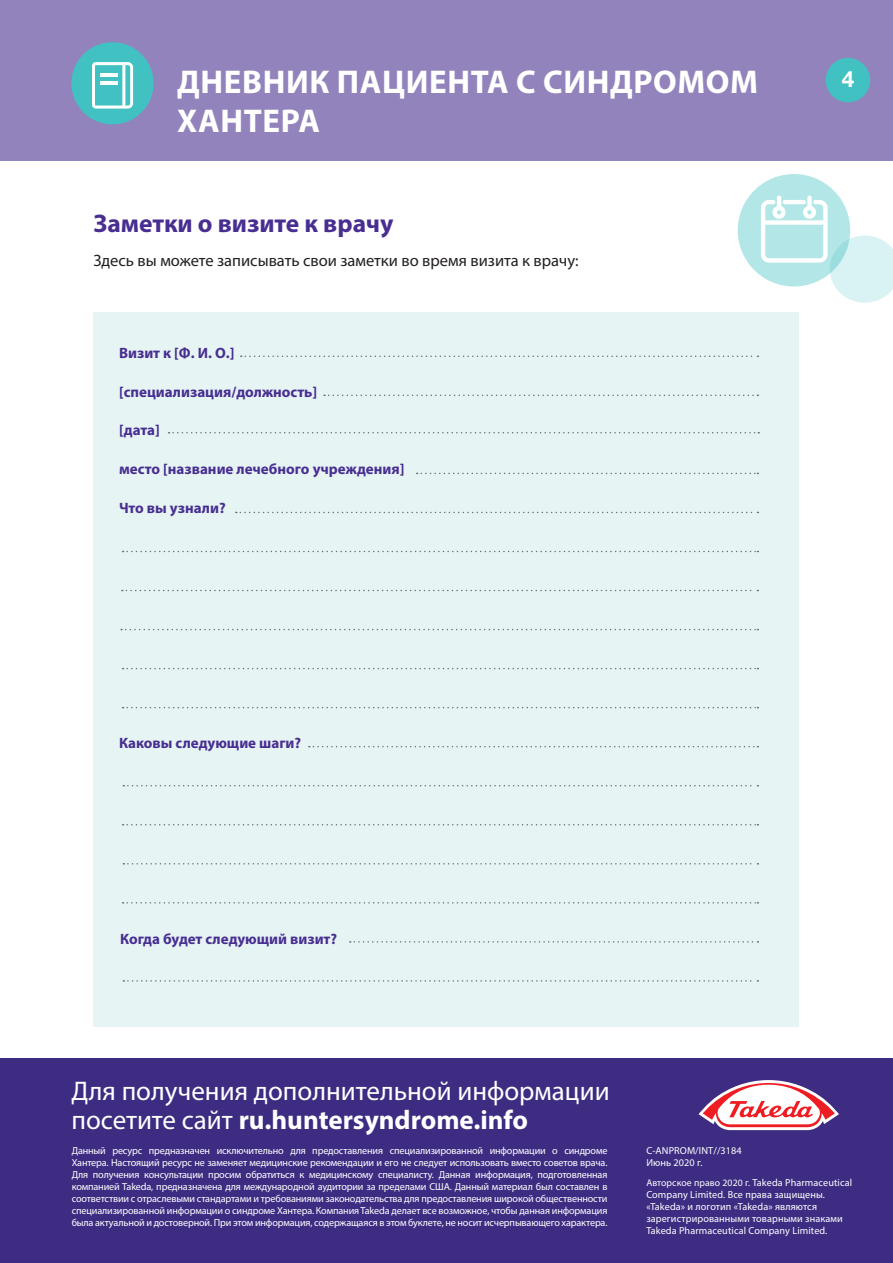
<style>
.page{position:relative;width:893px;height:1263px;background:#fff}
.page>*{position:absolute;margin:0;border:0;box-sizing:border-box;transform-origin:0 0}
.t1{font:700 33px/39.6px "Myriad Pro";letter-spacing:.02em;color:#fff}
.t2{font:27px/28.5px "Myriad Pro";color:#fff}
.heading{font:700 25.5px "Myriad Pro";color:#482e91}
.t3{font:700 22.5px "Helvetica Neue LT Pro";color:#fff}
.heading-2{font:16.5px "Myriad Pro";color:#231f20}
.appointment_details{font:700 15px "Myriad Pro";color:#482e91}
.t4{font:10.2px/12px "Myriad Pro";letter-spacing:.01em;color:#fff}
.t5{font:9.75px "Myriad Pro";letter-spacing:.01em;color:#fff}
.s1{font-weight:700}
.s2{font-size:10.2px}
</style>
<div class="page">
<div style="left:94px;top:312px;width:705px;height:715px;background:#e6f4f4"></div>
<div style="left:0;top:0;width:893px;height:160px;background:#9383bc"></div>
<div style="left:71px;top:42px;width:83px;height:82px;background:#41c1c2;border-radius:50%"></div>
<div style="left:826px;top:58px;width:44px;height:44px;background:#41c1c2;border-radius:50%"></div>
<svg style="left:92px;top:62px;width:41px;height:47px"></svg>
<hr style="left:100px;top:74px;width:18px;height:3px;background:#fff">
<hr style="left:100px;top:81px;width:18px;height:3px;background:#fff">
<svg style="left:324px;top:395px;width:434px;height:1px"></svg>
<svg style="left:309px;top:746px;width:449px;height:1px"></svg>
<svg style="left:350px;top:941px;width:408px;height:2px"></svg>
<svg style="left:241px;top:356px;width:517px;height:1px"></svg>
<svg style="left:169px;top:432px;width:590px;height:1px"></svg>
<svg style="left:417px;top:473px;width:341px;height:1px"></svg>
<svg style="left:123px;top:551px;width:635px;height:1px"></svg>
<svg style="left:123px;top:824px;width:635px;height:1px"></svg>
<svg style="left:123px;top:902px;width:635px;height:1px"></svg>
<svg style="left:123px;top:668px;width:635px;height:1px"></svg>
<svg style="left:236px;top:512px;width:522px;height:1px"></svg>
<svg style="left:123px;top:785px;width:635px;height:1px"></svg>
<svg style="left:123px;top:863px;width:635px;height:1px"></svg>
<svg style="left:123px;top:980px;width:635px;height:2px"></svg>
<svg style="left:121px;top:629px;width:637px;height:1px"></svg>
<svg style="left:122px;top:590px;width:636px;height:1px"></svg>
<svg style="left:123px;top:707px;width:635px;height:1px"></svg>
<div style="left:738px;top:174px;width:112px;height:112px;background:#b3e6e6;border-radius:50%"></div>
<svg style="left:761px;top:195px;width:132px;height:108px"></svg>
<div style="left:0;top:1059px;width:893px;height:204px;background:#3d2c82"></div>
<svg style="left:699px;top:1080px;width:140px;height:50px"></svg>
<p class="t1" style="left:177px;top:61px;width:582px">ДНЕВНИК ПАЦИЕНТА С СИНДРОМОМ<br>ХАНТЕРА</p>
<p class="t3" style="left:842px;top:65px;width:14px">4</p>
<p class="heading" style="left:94px;top:207px;width:301px">Заметки о визите к врачу</p>
<p class="heading-2" style="left:94px;top:250px;width:486px">Здесь вы можете записывать свои заметки во время визита к врачу:</p>
<p class="appointment_details" style="left:119px;top:343px;width:117px">Визит к [Ф. И. О.]</p>
<p class="appointment_details" style="left:119px;top:382px;width:200px">[специализация/должность]</p>
<p class="appointment_details" style="left:119px;top:420px;width:42px">[дата]</p>
<p class="appointment_details" style="left:119px;top:459px;width:287px">место [название лечебного учреждения]</p>
<p class="appointment_details" style="left:119px;top:498px;width:108px">Что вы узнали?</p>
<p class="appointment_details" style="left:119px;top:733px;width:184px">Каковы следующие шаги?</p>
<p class="appointment_details" style="left:120px;top:929px;width:219px">Когда будет следующий визит?</p>
<p class="t2" style="left:71px;top:1077px;width:540px">Для получения дополнительной информации посетите сайт <span class="s1">ru.huntersyndrome.info</span></p>
<p class="t4" style="left:72px;top:1144px;width:537px;text-align:justify">Данный ресурс предназначен исключительно для предоставления специализированной информации о синдроме Хантера. Настоящий ресурс не заменяет медицинские рекомендации и его не следует использовать вместо советов врача.<br>Для получения консультации просим обратиться к медицинскому специалисту. Данная информация, подготовленная компанией Takeda, предназначена для международной аудитории за пределами США. Данный материал был составлен в соответствии с отраслевыми стандартами и требованиями законодательства для предоставления широкой общественности специализированной информации о синдроме Хантера. Компания Takeda делает все возможное, чтобы данная информация была актуальной и достоверной. При этом информация, содержащаяся в этом буклете, не носит исчерпывающего характера.</p>
<p class="t4" style="left:646px;top:1144px;width:97px">C-ANPROM/INT//3184<br>Июнь 2020 г.</p>
<p class="t5" style="left:646px;top:1177px;width:207px">Авторское право 2020 г. <span class="s2">Takeda Pharmaceutical</span></p>
<p class="t4" style="left:646px;top:1188px;width:198px">Company Limited. Все права защищены. «Takeda» и логотип «Takeda» являются зарегистрированными товарными знаками Takeda Pharmaceutical Company Limited.</p>
</div>
